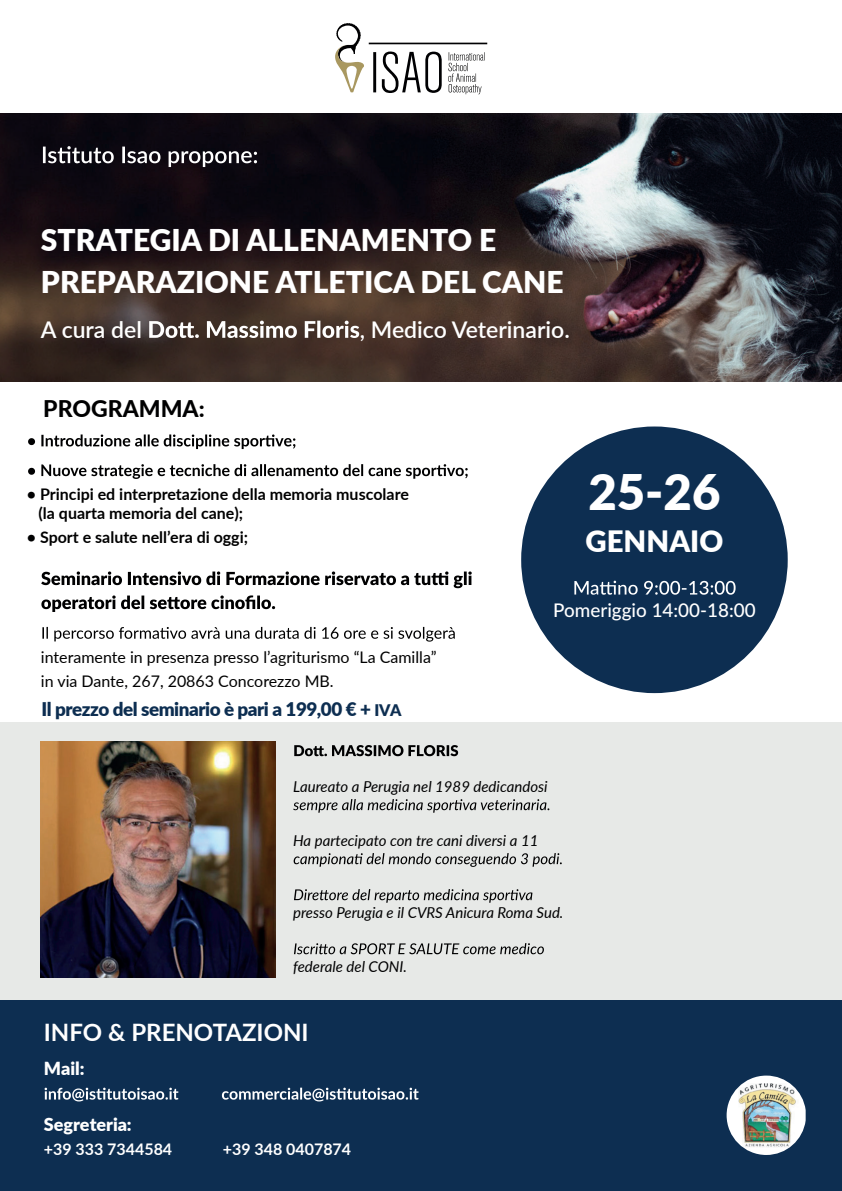
<style>
.page{position:relative;width:842px;height:1191px;background:#fff}
.page>*{position:absolute;margin:0;border:0;box-sizing:border-box;transform-origin:0 0}
.t1{font:900 49px "Lato";color:#fff}
.t2{font:900 30px/42px "Lato";color:#fff}
.t3{font:900 29.4px "Lato";color:#fff}
.t4{font:700 24px "Lato";color:#fff}
.t5{font:600 23px "Lato";color:#fff}
.t6{font:800 23px "Lato";color:#000001}
.t7{font:900 18.8px "Lato";letter-spacing:-.025em;color:#0d2e51}
.t8{font:500 18.8px "Lato";color:#fff}
.t9{font:900 18px "Lato";color:#fff}
.t10{font:700 16px/19.2px "Lato";color:#000001}
.t11{font:16px/24px "Lato";color:#000001}
.t12{font:700 16px "Lato";color:#fff}
.t13{font:italic 15px "Lato";color:#000001}
.s1{font-size:16px}
</style>
<div class="page">
<div style="left:0;top:722px;width:842px;height:278px;background:#e7e9e7"></div>
<img style="left:0;top:113px;width:842px;height:269px">
<div style="left:0;top:1000px;width:842px;height:191px;background:#0d2e51"></div>
<svg style="left:45px;top:1087px;width:374px;height:14px"></svg>
<img style="left:727px;top:1075px;width:79px;height:80px">
<svg style="left:28px;top:434px;width:267px;height:15px"></svg>
<svg style="left:28px;top:464px;width:440px;height:15px"></svg>
<svg style="left:294px;top:745px;width:164px;height:11px"></svg>
<svg style="left:293px;top:799px;width:256px;height:13px"></svg>
<svg style="left:294px;top:853px;width:268px;height:14px"></svg>
<svg style="left:294px;top:889px;width:238px;height:13px"></svg>
<svg style="left:294px;top:943px;width:250px;height:11px"></svg>
<svg style="left:41px;top:571px;width:431px;height:17px"></svg>
<svg style="left:41px;top:595px;width:234px;height:17px"></svg>
<svg style="left:42px;top:627px;width:413px;height:14px"></svg>
<svg style="left:43px;top:146px;width:214px;height:21px"></svg>
<svg style="left:149px;top:321px;width:210px;height:17px"></svg>
<img style="left:41px;top:741px;width:234px;height:236px">
<div style="left:521px;top:426px;width:267px;height:267px;background:#0d2e51;border-radius:50%"></div>
<svg style="left:574px;top:580px;width:162px;height:14px"></svg>
<svg style="left:335px;top:23px;width:152px;height:71px"></svg>
<h2 class="t2" style="left:41px;top:218px;width:524px">STRATEGIA DI ALLENAMENTO E<br>PREPARAZIONE ATLETICA DEL CANE</h2>
<h3 class="t5" style="left:41px;top:313px;width:103px">A cura del</h3>
<h3 class="t5" style="left:360px;top:313px;width:211px">, Medico Veterinario.</h3>
<h3 class="t6" style="left:43px;top:391px;width:163px">PROGRAMMA:</h3>
<p class="t10" style="left:39px;top:484px;width:372px;text-indent:-12px">• Principi ed interpretazione della memoria muscolare (la quarta memoria del cane);</p>
<p class="t10" style="left:27px;top:527px;width:223px">• Sport e salute nell’era di oggi;</p>
<p class="t11" style="left:41px;top:644px;width:397px">interamente in presenza presso l’agriturismo “La Camilla” in via Dante, 267, 20863 Concorezzo MB.</p>
<p class="t7" style="left:41px;top:695px;width:362px">Il prezzo del seminario è pari a 199,00 € + <span class="s1">IVA</span></p>
<h1 class="t1" style="left:588px;top:455px;width:133px">25-26</h1>
<h3 class="t3" style="left:586px;top:519px;width:139px">GENNAIO</h3>
<p class="t8" style="left:553px;top:597px;width:204px">Pomeriggio 14:00-18:00</p>
<p class="t13" style="left:293px;top:776px;width:256px">Laureato a Perugia nel 1989 dedicandosi</p>
<p class="t13" style="left:293px;top:830px;width:247px">Ha partecipato con tre cani diversi a 11</p>
<p class="t13" style="left:293px;top:902px;width:272px">presso Perugia e il CVRS Anicura Roma Sud.</p>
<p class="t13" style="left:293px;top:956px;width:115px">federale del CONI.</p>
<h3 class="t4" style="left:44px;top:1014px;width:266px">INFO &amp; PRENOTAZIONI</h3>
<p class="t9" style="left:44px;top:1055px;width:42px">Mail:</p>
<p class="t9" style="left:44px;top:1110px;width:89px">Segreteria:</p>
<p class="t12" style="left:44px;top:1137px;width:130px">+39 333 7344584</p>
<p class="t12" style="left:223px;top:1137px;width:130px">+39 348 0407874</p>
</div>
